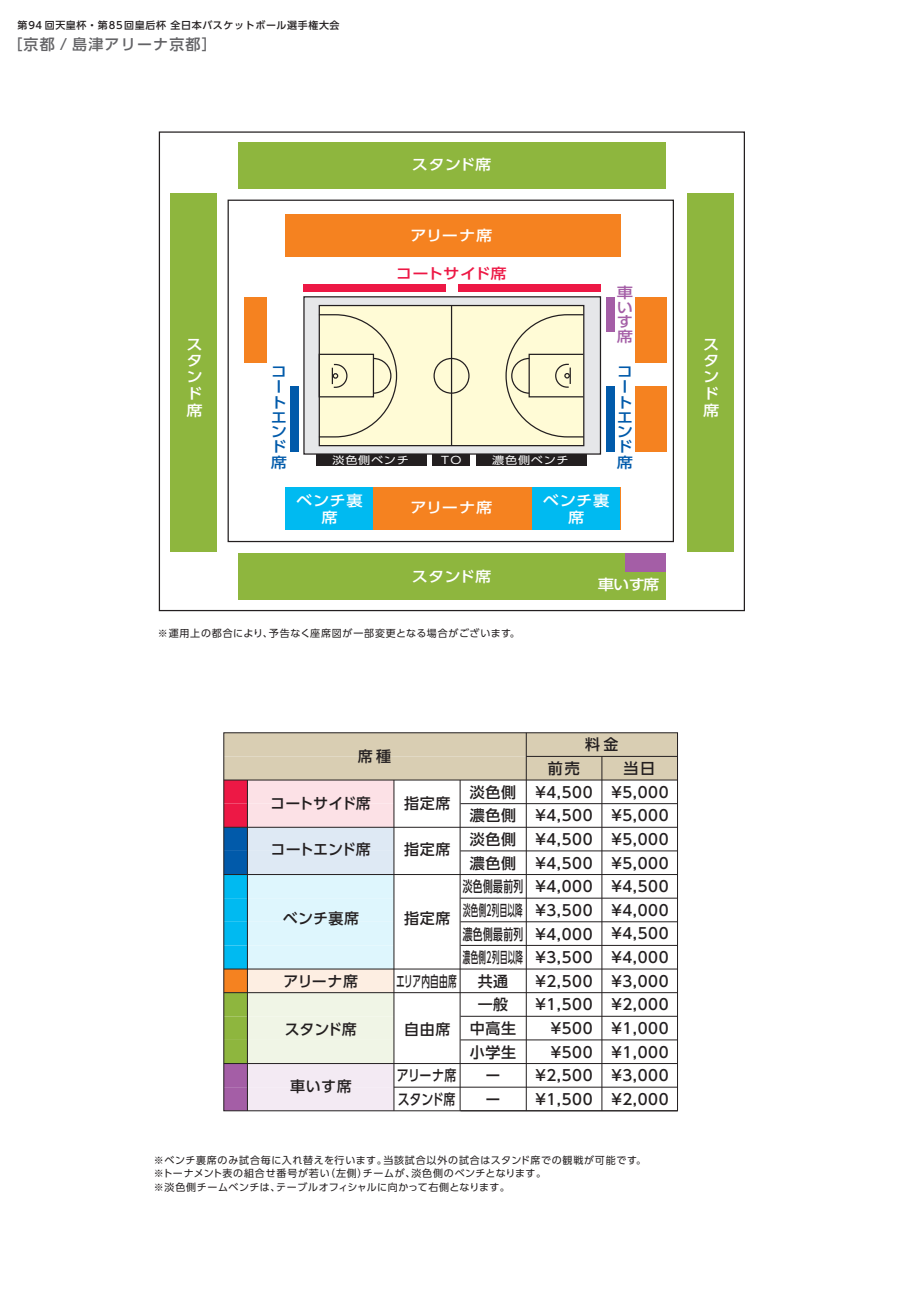
<style>
.page{position:relative;width:911px;height:1290px;background:#fff}
.page>*{position:absolute;margin:0;border:0;box-sizing:border-box;transform-origin:0 0}
.t1{font:500 15px/23.6px "UD Shin Go Pro";letter-spacing:.04em;color:#231f20;text-align:right}
.t2{font:500 15px "UD Shin Go Pro";letter-spacing:.08em;color:#636366}
.t3{font:500 15px "UD Shin Go Pro";letter-spacing:.04em;color:#231f20;scale:.8 1}
.t4{font:500 15px "UD Shin Go Pro";letter-spacing:-.025em;color:#231f20}
.t5{font:500 15px "UD Shin Go Pro";letter-spacing:-.03em;color:#231f20}
.t6{font:500 15px "UD Shin Go Pro";letter-spacing:.04em;color:#231f20;scale:.58 1}
.t7{font:500 14.62px/16.4px "UD Shin Go Pro";letter-spacing:.005em;color:#fff;text-align:justify;scale:1.11 1}
.t8{font:500 14.62px/15.1px "UD Shin Go Pro";color:#015aaa;scale:1.11 1}
.t9{font:500 14.62px "UD Shin Go Pro";letter-spacing:-.005em;color:#ed1845;scale:1.11 1}
.t10{font:500 14.62px/14.5px "UD Shin Go Pro";color:#a45ea6;text-align:justify;scale:1.11 1}
.t11{font:10.38px "UD Shin Go Pro";letter-spacing:.06em;color:#fff;scale:1.18 1}
.t12{font:10px/13.8px "UD Shin Go Pro";letter-spacing:.065em;color:#231f20}
.t13{font:500 10px "UD Shin Go Pro";letter-spacing:.06em;color:#231f20}
.t14{font:9.75px "UD Shin Go Pro";color:#fff;scale:1.15 1}
</style>
<div class="page">
<svg style="left:223px;top:732px;width:455px;height:380px"></svg>
<hr style="left:224px;top:779px;width:453px;height:1px;background:#231f20">
<hr style="left:460px;top:803px;width:217px;height:1px;background:#231f20">
<hr style="left:224px;top:827px;width:453px;height:1px;background:#231f20">
<hr style="left:460px;top:850px;width:217px;height:1px;background:#231f20">
<hr style="left:224px;top:874px;width:453px;height:1px;background:#231f20">
<hr style="left:460px;top:897px;width:217px;height:1px;background:#231f20">
<hr style="left:460px;top:945px;width:217px;height:1px;background:#231f20">
<hr style="left:224px;top:968px;width:453px;height:1px;background:#231f20">
<hr style="left:224px;top:992px;width:453px;height:1px;background:#231f20">
<hr style="left:460px;top:1039px;width:217px;height:1px;background:#231f20">
<hr style="left:224px;top:1063px;width:453px;height:1px;background:#231f20">
<hr style="left:394px;top:1086px;width:283px;height:1px;background:#231f20">
<hr style="left:526px;top:756px;width:151px;height:1px;background:#231f20">
<hr style="left:247px;top:780px;width:1px;height:331px;background:#231f20">
<hr style="left:459px;top:780px;width:1px;height:331px;background:#231f20">
<hr style="left:526px;top:733px;width:1px;height:378px;background:#231f20">
<hr style="left:601px;top:756px;width:1px;height:355px;background:#231f20">
<hr style="left:393px;top:780px;width:1px;height:331px;background:#231f20">
<hr style="left:460px;top:1110px;width:217px;height:1px;background:#231f20">
<hr style="left:460px;top:921px;width:217px;height:1px;background:#231f20">
<hr style="left:460px;top:1016px;width:217px;height:1px;background:#231f20">
<div style="left:159px;top:131px;width:586px;height:480px;background:#fff;border:1px solid #231f20"></div>
<div style="left:227px;top:200px;width:447px;height:342px;border:1px solid #231f20"></div>
<div style="left:304px;top:297px;width:296px;height:156px;background:#e6e7e9"></div>
<div style="left:319px;top:305px;width:132px;height:141px;background:#fffbd6"></div>
<div style="left:451px;top:305px;width:133px;height:141px;background:#fffbd6"></div>
<div style="left:319px;top:305px;width:265px;height:141px;border:1px solid #231f20"></div>
<hr style="left:451px;top:305px;width:1px;height:141px;background:#231f20">
<div style="left:433px;top:358px;width:36px;height:36px;border:1px solid #231f20;border-radius:50%"></div>
<svg style="left:318px;top:313px;width:80px;height:125px"></svg>
<svg style="left:505px;top:313px;width:80px;height:125px"></svg>
<div style="left:303px;top:296px;width:298px;height:159px;border:1px solid #231f20"></div>
<div style="left:459px;top:285px;width:142px;height:7px;background:#ed1845"></div>
<div style="left:285px;top:214px;width:335px;height:43px;background:#f58220"></div>
<div style="left:244px;top:297px;width:23px;height:66px;background:#f58220"></div>
<div style="left:635px;top:297px;width:32px;height:66px;background:#f58220"></div>
<div style="left:289px;top:386px;width:9px;height:66px;background:#015aaa"></div>
<div style="left:606px;top:386px;width:9px;height:66px;background:#015aaa"></div>
<div style="left:606px;top:297px;width:9px;height:35px;background:#a45ea6"></div>
<div style="left:285px;top:487px;width:335px;height:43px;background:#f58220"></div>
<div style="left:238px;top:142px;width:427px;height:46px;background:#8eb63e"></div>
<div style="left:687px;top:193px;width:46px;height:359px;background:#8eb63e"></div>
<div style="left:238px;top:553px;width:427px;height:47px;background:#8eb63e"></div>
<div style="left:304px;top:285px;width:142px;height:7px;background:#ed1845"></div>
<div style="left:476px;top:454px;width:110px;height:11px;background:#231f20"></div>
<div style="left:316px;top:454px;width:110px;height:11px;background:#231f20"></div>
<div style="left:432px;top:454px;width:38px;height:11px;background:#231f20"></div>
<div style="left:171px;top:193px;width:46px;height:359px;background:#8eb63e"></div>
<div style="left:532px;top:487px;width:88px;height:43px;background:#00baf1"></div>
<div style="left:285px;top:487px;width:88px;height:43px;background:#00baf1"></div>
<div style="left:635px;top:386px;width:32px;height:66px;background:#f58220"></div>
<div style="left:625px;top:553px;width:40px;height:19px;background:#a45ea6"></div>
<p class="t13" style="left:18px;top:17px;width:323px">第94 回天皇杯・第85 回皇后杯 全日本バスケットボール選手権大会</p>
<p class="t2" style="left:7px;top:32px;width:211px">［京都 / 島津アリーナ京都］</p>
<p class="t7" style="left:412px;top:156px;width:73px">スタンド席</p>
<p class="t7" style="left:410px;top:227px;width:75px">アリーナ席</p>
<p class="t7" style="left:187px;top:336px;width:16px">スタンド席</p>
<p class="t8" style="left:271px;top:363px;width:16px">コートエンド席</p>
<p class="t9" style="left:396px;top:262px;width:101px">コートサイド席</p>
<p class="t11" style="left:332px;top:451px;width:66px">淡色側ベンチ</p>
<p class="t11" style="left:441px;top:451px;width:19px">TO</p>
<p class="t11" style="left:492px;top:451px;width:66px">濃色側ベンチ</p>
<p class="t14" style="left:461px;top:467px;width:17px;rotate:-180deg">TO</p>
<p class="t10" style="left:617px;top:285px;width:16px">車いす席</p>
<p class="t8" style="left:617px;top:363px;width:16px">コートエンド席</p>
<p class="t7" style="left:296px;top:492px;width:61px;text-align:center">ベンチ裏席</p>
<p class="t7" style="left:410px;top:499px;width:75px">アリーナ席</p>
<p class="t7" style="left:543px;top:492px;width:61px;text-align:center">ベンチ裏席</p>
<p class="t7" style="left:412px;top:568px;width:73px">スタンド席</p>
<p class="t7" style="left:597px;top:576px;width:57px">車いす席</p>
<p class="t12" style="left:158px;top:626px;width:363px">※運用上の都合により、予告なく座席図が一部変更となる場合がございます。</p>
<p class="t7" style="left:703px;top:336px;width:16px">スタンド席</p>
<p class="t1" style="left:358px;top:744px;width:35px">席種</p>
<p class="t4" style="left:270px;top:791px;width:102px">コートサイド席</p>
<p class="t5" style="left:270px;top:837px;width:102px">コートエンド席</p>
<p class="t1" style="left:283px;top:906px;width:78px">ベンチ裏席</p>
<p class="t1" style="left:283px;top:968px;width:76px">アリーナ席</p>
<p class="t1" style="left:285px;top:1016px;width:74px">スタンド席</p>
<p class="t1" style="left:290px;top:1074px;width:63px">車いす席</p>
<p class="t1" style="left:463px;top:780px;width:62px;text-align:center">淡色側濃色側淡色側濃色側<br>淡色側最前列淡色側2列目以降濃色側最前列濃色側2列目以降共通<br>一般<br>中高生小学生ー<br>ー</p>
<p class="t1" style="left:404px;top:791px;width:48px">指定席</p>
<p class="t1" style="left:404px;top:837px;width:48px">指定席</p>
<p class="t1" style="left:404px;top:906px;width:48px">指定席</p>
<p class="t6" style="left:396px;top:969px;width:107px">エリア内自由席</p>
<p class="t1" style="left:404px;top:1017px;width:48px">自由席</p>
<p class="t3" style="left:397px;top:1063px;width:76px">アリーナ席</p>
<p class="t3" style="left:398px;top:1087px;width:74px">スタンド席</p>
<p class="t1" style="left:585px;top:732px;width:35px">料金</p>
<p class="t1" style="left:548px;top:756px;width:34px">前売</p>
<p class="t1" style="left:623px;top:756px;width:33px">当日</p>
<p class="t1" style="left:535px;top:780px;width:59px">¥4,500 ¥4,500 ¥4,500 ¥4,500 ¥4,000 ¥3,500 ¥4,000 ¥3,500 ¥2,500 ¥1,500 ¥500 ¥500 ¥2,500 ¥1,500</p>
<p class="t1" style="left:611px;top:780px;width:59px;text-align:justify">¥5,000 ¥5,000 ¥5,000 ¥5,000 ¥4,500 ¥4,000 ¥4,500 ¥4,000 ¥3,000 ¥2,000 ¥1,000 ¥1,000 ¥3,000 ¥2,000</p>
<p class="t12" style="left:154px;top:1152px;width:494px">※ベンチ裏席のみ試合毎に入れ替えを行います。当該試合以外の試合はスタンド席での観戦が可能です。※トーナメント表の組合せ番号が若い（左側）チームが、淡色側のベンチとなります。<br>※淡色側チームベンチは、テーブルオフィシャルに向かって右側となります。</p>
</div>
